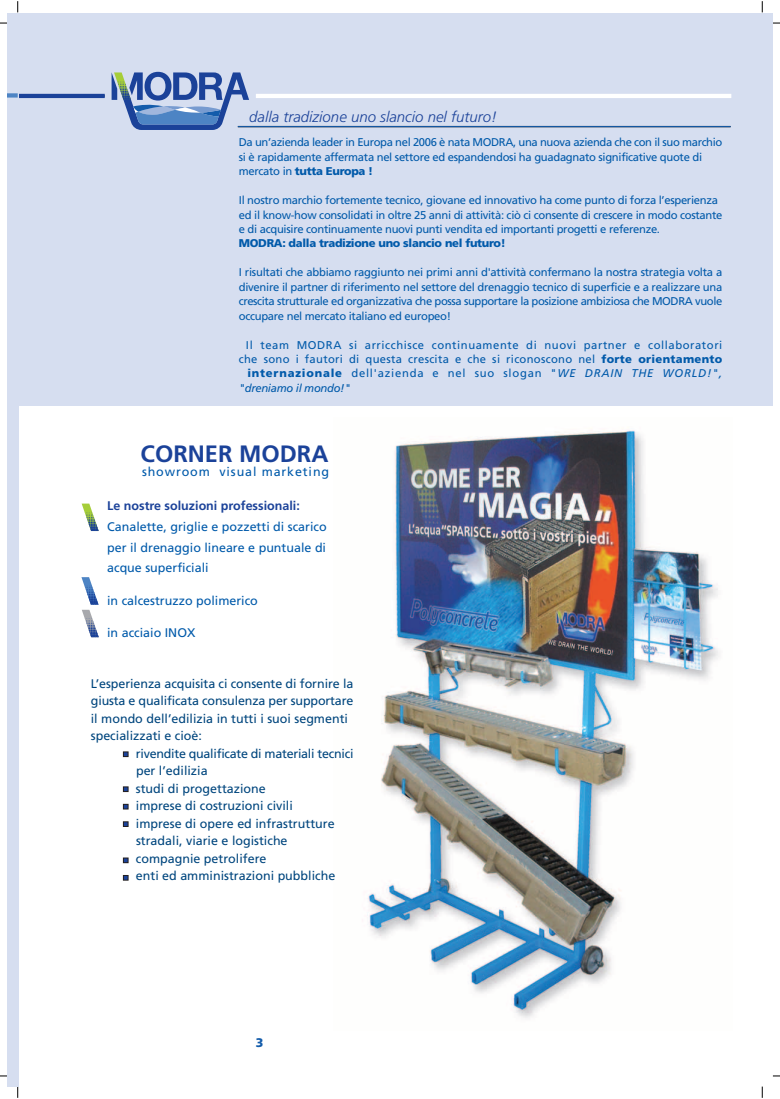
<style>
.page{position:relative;width:780px;height:1099px;background:#fff}
.page>*{position:absolute;margin:0;border:0;box-sizing:border-box;transform-origin:0 0}
.t1{font:700 23.62px "Frutiger";color:#1b4299}
.t2{font:italic 300 15px "Frutiger";color:#1b4299}
.t3{font:12.5px/17.5px "Frutiger";color:#00467e}
.t4{font:12.5px/20.2px "Frutiger";color:#015aaa;text-align:justify}
.t5{font:700 12.5px "Frutiger";color:#1b4299}
.t6{font:12.5px "Frutiger";letter-spacing:.07em;color:#015aaa}
.t7{font:900 12.5px "Frutiger";color:#135cab}
.t8{font:11.25px/14.5px "Frutiger";letter-spacing:-.025em;color:#015aaa}
.t9{font:11.25px "Frutiger";letter-spacing:.025em;color:#015aaa}
.t10{font:11.25px "Frutiger";letter-spacing:.05em;color:#015aaa}
.t11{font:11.25px "Frutiger";letter-spacing:.07em;color:#015aaa}
.t12{font:900 11.25px "Frutiger";letter-spacing:-.025em;color:#015aaa}
.t13{font:italic 11.25px "Frutiger";letter-spacing:-.025em;color:#015aaa}
.s1{font-weight:900}
.s2{font-style:italic}
</style>
<div class="page">
<div style="left:19px;top:13px;width:753px;height:392px;background:#d6def0"></div>
<hr style="left:238px;top:126px;width:492px;height:1px;background:#135cab">
<hr style="left:256px;top:94px;width:475px;height:4px;background:#fff">
<hr style="left:18px;top:94px;width:87px;height:4px;background:#1b4299">
<div style="left:7px;top:14px;width:12px;height:1072px;background:#d6def0"></div>
<svg style="left:112px;top:72px;width:137px;height:58px"></svg>
<svg style="left:81px;top:577px;width:18px;height:60px"></svg>
<svg style="left:82px;top:503px;width:17px;height:28px"></svg>
<div style="left:7px;top:93px;width:11px;height:5px;background:#4d84c4"></div>
<svg style="left:123px;top:751px;width:5px;height:5px"></svg>
<svg style="left:123px;top:875px;width:5px;height:5px"></svg>
<svg style="left:123px;top:857px;width:5px;height:5px"></svg>
<svg style="left:123px;top:821px;width:5px;height:5px"></svg>
<svg style="left:123px;top:804px;width:5px;height:5px"></svg>
<svg style="left:123px;top:786px;width:5px;height:5px"></svg>
<img style="left:367px;top:430px;width:352px;height:588px">
<h2 class="t2" style="left:249px;top:111px;width:249px">dalla tradizione uno slancio nel futuro!</h2>
<p class="t8" style="left:239px;top:136px;width:485px">Da un’azienda leader in Europa nel 2006 è nata MODRA, una nuova azienda che con il suo marchio si è rapidamente affermata nel settore ed espandendosi ha guadagnato significative quote di mercato in <span class="s1">tutta Europa !</span></p>
<p class="t8" style="left:239px;top:194px;width:485px">Il nostro marchio fortemente tecnico, giovane ed innovativo ha come punto di forza l’esperienza ed il know-how consolidati in oltre 25 anni di attività: ciò ci consente di crescere in modo costante e di acquisire continuamente nuovi punti vendita ed importanti progetti e referenze.</p>
<p class="t12" style="left:239px;top:239px;width:268px">MODRA: dalla tradizione uno slancio nel futuro!</p>
<p class="t8" style="left:239px;top:266px;width:485px;text-align:justify">I risultati che abbiamo raggiunto nei primi anni d'attività confermano la nostra strategia volta a divenire il partner di riferimento nel settore del drenaggio tecnico di superficie e a realizzare una crescita strutturale ed organizzativa che possa supportare la posizione ambiziosa che MODRA vuole occupare nel mercato italiano ed europeo!</p>
<p class="t10" style="left:246px;top:340px;width:478px">Il team MODRA si arricchisce continuamente di nuovi partner e collaboratori</p>
<p class="t9" style="left:239px;top:354px;width:485px">che sono i fautori di questa crescita e che si riconoscono nel <span class="s1">forte orientamento</span></p>
<p class="t11" style="left:247px;top:369px;width:476px"><span class="s1">internazionale</span> dell'azienda e nel suo slogan "<span class="s2">WE DRAIN THE WORLD!",</span></p>
<p class="t13" style="left:239px;top:383px;width:113px">"dreniamo il mondo!"</p>
<h1 class="t1" style="left:140px;top:444px;width:189px">CORNER MODRA</h1>
<p class="t6" style="left:142px;top:467px;width:189px">showroom visual marketing</p>
<p class="t5" style="left:107px;top:500px;width:194px">Le nostre soluzioni professionali:</p>
<p class="t4" style="left:107px;top:518px;width:221px">Canalette, griglie e pozzetti di scarico per il drenaggio lineare e puntuale di acque superficiali</p>
<p class="t4" style="left:107px;top:591px;width:152px">in calcestruzzo polimerico</p>
<p class="t4" style="left:107px;top:624px;width:90px">in acciaio INOX</p>
<p class="t3" style="left:91px;top:675px;width:264px">L’esperienza acquisita ci consente di fornire la giusta e qualificata consulenza per supportare il mondo dell’edilizia in tutti i suoi segmenti specializzati e cioè:</p>
<p class="t3" style="left:136px;top:745px;width:219px">rivendite qualificate di materiali tecnici per l’edilizia<br>studi di progettazione<br>imprese di costruzioni civili<br>imprese di opere ed infrastrutture stradali, viarie e logistiche compagnie petrolifere<br>enti ed amministrazioni pubbliche</p>
<p class="t7" style="left:256px;top:1038px;width:9px">3</p>
</div>
